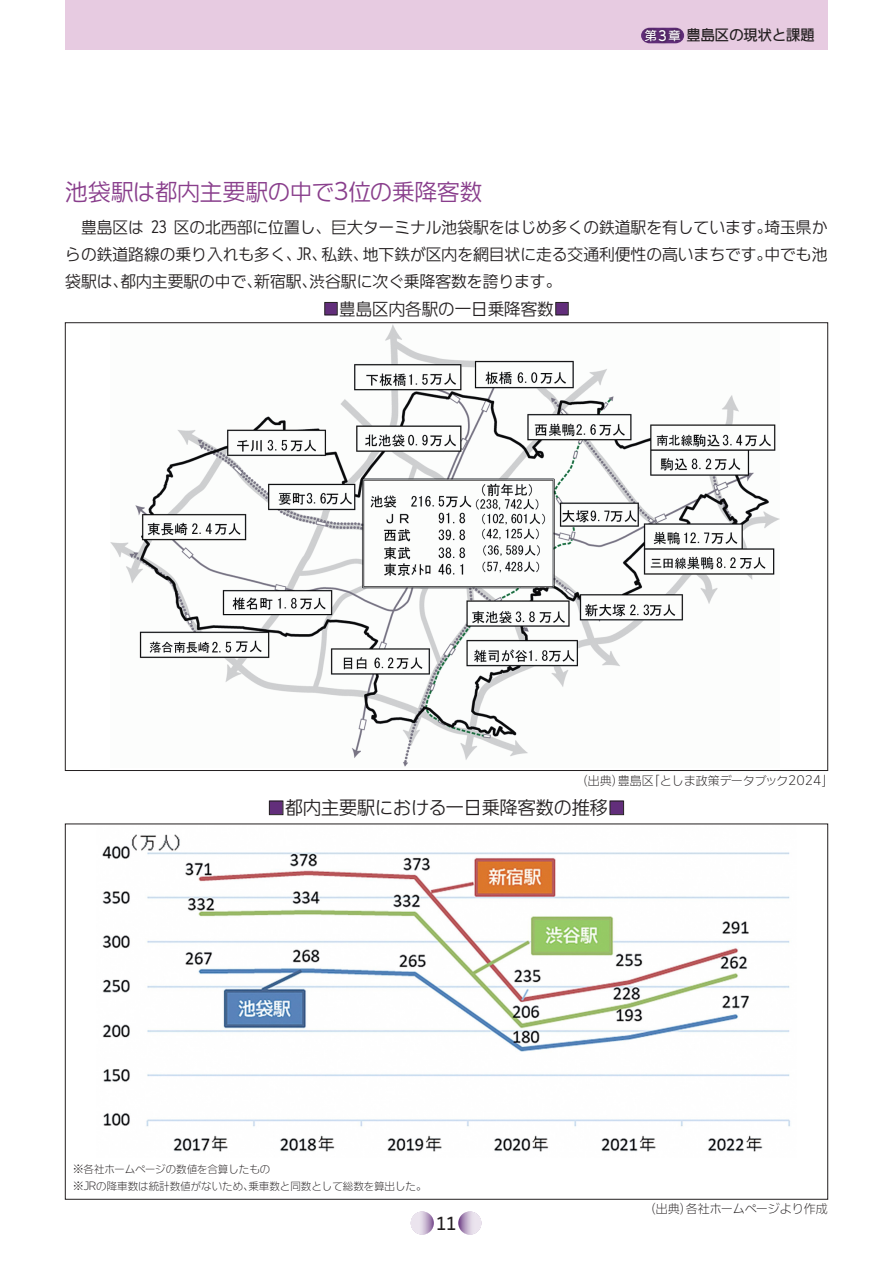
<style>
.page{position:relative;width:893px;height:1263px;background:#fff}
.page>*{position:absolute;margin:0;border:0;box-sizing:border-box;transform-origin:0 0}
.t1{font:22.5px "DFUD Gothic W4 WING RKSJ H";letter-spacing:-.005em;color:#893e8c}
.t2{font:18px "DFUD Gothic W4 WING RKSJ H";color:#231f20}
.t3{font:16.5px "DFUD Gothic W4 WING RKSJ H";color:#231f20}
.t4{font:16.5px "DFUD Gothic W6 WING RKSJ H";color:#231f20}
.t5{font:15.75px/27px "DFUD Gothic W4 WIN RKSJ H";color:#231f20;text-align:justify}
.t6{font:14.25px "DFUD Gothic W6 WING RKSJ H";color:#231f20}
.t7{font:12px "DFUD Gothic W2 WING RKSJ H";color:#231f20}
.t8{font:10.5px/17px "DFUD Gothic W2 WING RKSJ H";color:#231f20}
.s1{font-family:"DFUD Maru Gothic W6 WING RKSJ H";font-size:12.15px;color:#fff}
.s2{font-family:"DFUD Maru Gothic W6 WING RKSJ H";font-size:13.5px;color:#fff}
.s3{color:#622e7b}
</style>
<div class="page">
<svg style="left:458px;top:1211px;width:23px;height:23px"></svg>
<svg style="left:411px;top:1211px;width:23px;height:23px"></svg>
<div style="left:65px;top:0;width:763px;height:49px;background:#e7cbe1"></div>
<img style="left:111px;top:324px;width:668px;height:443px">
<img style="left:102px;top:834px;width:689px;height:318px">
<img style="left:641px;top:27px;width:44px;height:17px">
<div style="left:325px;top:302px;width:12px;height:13px;border:1px solid #231f20"></div>
<div style="left:556px;top:302px;width:12px;height:13px;border:1px solid #231f20"></div>
<div style="left:269px;top:801px;width:14px;height:14px;border:1px solid #231f20"></div>
<div style="left:610px;top:801px;width:14px;height:14px;border:1px solid #231f20"></div>
<h1 class="t1" style="left:65px;top:176px;width:419px">池袋駅は都内主要駅の中で3位の乗降客数</h1>
<p class="t6" style="left:645px;top:26px;width:171px"><span class="s1">第</span><span class="s2">３</span><span class="s1">章</span>豊島区の現状と課題</p>
<p class="t5" style="left:65px;top:213px;width:764px">　豊島区は 23 区の北西部に位置し、巨大ターミナル池袋駅をはじめ多くの鉄道駅を有しています。埼玉県からの鉄道路線の乗り入れも多く、JR、私鉄、地下鉄が区内を網目状に走る交通利便性の高いまちです。中でも池袋駅は、都内主要駅の中で、新宿駅、渋谷駅に次ぐ乗降客数を誇ります。</p>
<p class="t3" style="left:323px;top:297px;width:249px"><span class="s3">■</span>豊島区内各駅の一日乗降客数<span class="s3">■</span></p>
<p class="t7" style="left:582px;top:772px;width:247px">（出典）豊島区「としま政策データブック2024」</p>
<p class="t2" style="left:267px;top:796px;width:360px"><span class="s3">■</span>都内主要駅における一日乗降客数の推移<span class="s3">■</span></p>
<p class="t8" style="left:73px;top:1160px;width:350px">※各社ホームページの数値を合算したもの<br>※JRの降車数は統計数値がないため、乗車数と同数として総数を算出した。</p>
<p class="t4" style="left:436px;top:1213px;width:23px">11</p>
<p class="t7" style="left:650px;top:1201px;width:179px">（出典）各社ホームページより作成</p>
</div>
